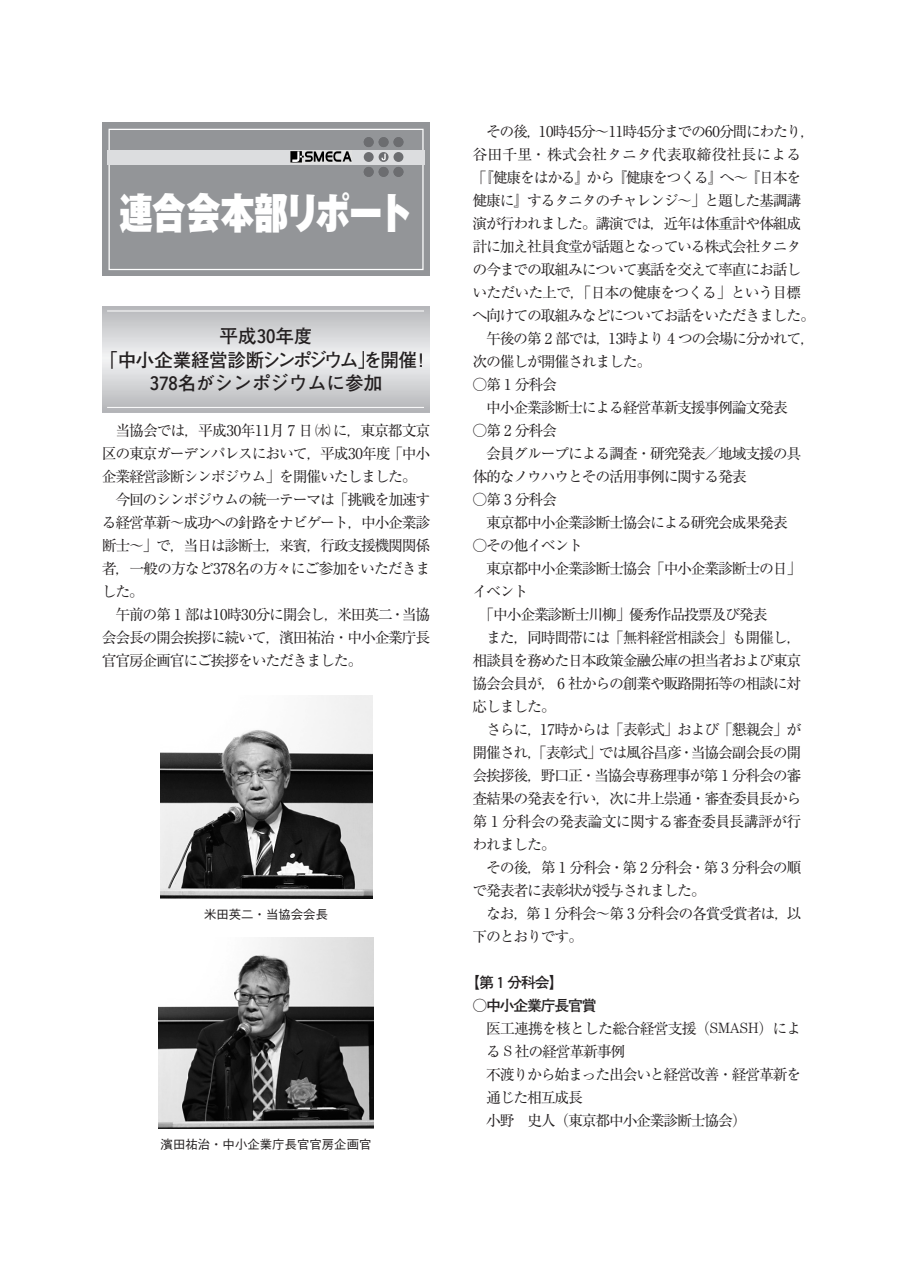
<style>
.page{position:relative;width:903px;height:1275px;background:#fff}
.page>*{position:absolute;margin:0;border:0;box-sizing:border-box;transform-origin:0 0}
.t1{font:900 42.18px "Gothic MB101 Pro";letter-spacing:-.025em;color:#fff;scale:.8 1}
.t2{font:700 18.55px/23.6px "Futo Go B101 Pro";letter-spacing:-.015em;color:#231f20;text-align:center}
.t3{font:14.88px/22.9px "Ryumin Pro";letter-spacing:-.085em;color:#231f20}
.t4{font:14.88px "Ryumin Pro";letter-spacing:-.045em;color:#231f20}
.t5{font:700 14.88px "Futo Go B101 Pro";letter-spacing:-.085em;color:#231f20}
.t6{font:500 12.42px "Gothic BBB Pro";color:#231f20}
.s1{font-family:"Hankaku Num Ftg";font-weight:400}
.s2{font-family:"Century Std";font-weight:300}
</style>
<div class="page">
<div style="left:102px;top:123px;width:328px;height:153px;background:#939598"></div>
<div style="left:109px;top:129px;width:315px;height:141px;border:1px solid #fff"></div>
<svg style="left:107px;top:150px;width:318px;height:14px;background:#cacbcd"></svg>
<div style="left:364px;top:152px;width:10px;height:10px;background:#6c6d70;border-radius:50%"></div>
<div style="left:364px;top:167px;width:10px;height:10px;background:#6c6d70;border-radius:50%"></div>
<div style="left:364px;top:137px;width:10px;height:10px;background:#6c6d70;border-radius:50%"></div>
<svg style="left:379px;top:152px;width:9px;height:10px"></svg>
<div style="left:379px;top:167px;width:9px;height:10px;background:#6c6d70;border-radius:50%"></div>
<div style="left:379px;top:137px;width:9px;height:10px;background:#6c6d70;border-radius:50%"></div>
<div style="left:393px;top:152px;width:10px;height:10px;background:#6c6d70;border-radius:50%"></div>
<div style="left:393px;top:167px;width:10px;height:10px;background:#6c6d70;border-radius:50%"></div>
<div style="left:393px;top:137px;width:10px;height:10px;background:#6c6d70;border-radius:50%"></div>
<svg style="left:381px;top:154px;width:5px;height:6px"></svg>
<img style="left:160px;top:696px;width:212px;height:202px">
<img style="left:159px;top:937px;width:214px;height:191px">
<h1 class="t1" style="left:119px;top:178px;width:368px">連合会本部リポート</h1>
<p class="t2" style="left:99px;top:322px;width:333px">平成<span class="s1">30</span>年度<br>「中小企業経営診断シンポジウム」を開催 ！<br><span class="s1">378</span>名がシンポジウムに参加</p>
<p class="t3" style="left:102px;top:418px;width:330px">　当協会では，平成30年11月 7 日㈬に，東京都文京区の東京ガーデンパレスにおいて，平成30年度「中小企業経営診断シンポジウム」を開催いたしました。　今回のシンポジウムの統一テーマは「挑戦を加速する経営革新～成功への針路をナビゲート，中小企業診断士～」で，当日は診断士，来賓，行政支援機関関係者，一般の方など378名の方々にご参加をいただきました。<br>　午前の第 1 部は10時30分に開会し，米田英二・当協会会長の開会挨拶に続いて，濱田祐治・中小企業庁長官官房企画官にご挨拶をいただきました。</p>
<p class="t6" style="left:204px;top:905px;width:126px">米田英二・当協会会長</p>
<p class="t6" style="left:161px;top:1134px;width:212px">濱田祐治・中小企業庁長官官房企画官</p>
<p class="t3" style="left:472px;top:118px;width:345px">　その後，10時45分～11時45分までの60分間にわたり，谷田千里・株式会社タニタ代表取締役社長による「『健康をはかる』から『健康をつくる』へ～『日本を健康に』するタニタのチャレンジ～」と題した基調講演が行われました。講演では，近年は体重計や体組成計に加え社員食堂が話題となっている株式会社タニタの今までの取組みについて裏話を交えて率直にお話しいただいた上で，「日本の健康をつくる」という目標へ向けての取組みなどについてお話をいただきました。　午後の第 2 部では，13時より 4 つの会場に分かれて，次の催しが開催されました。</p>
<p class="t3" style="left:486px;top:372px;width:303px;text-indent:-14px">○第 1 分科会<br>中小企業診断士による経営革新支援事例論文発表</p>
<p class="t3" style="left:473px;top:418px;width:86px">○第 2 分科会</p>
<p class="t3" style="left:486px;top:441px;width:317px">会員グループによる調査・研究発表／地域支援の具</p>
<p class="t3" style="left:473px;top:464px;width:276px">体的なノウハウとその活用事例に関する発表</p>
<p class="t3" style="left:486px;top:487px;width:303px;text-indent:-14px">○第 3 分科会<br>東京都中小企業診断士協会による研究会成果発表</p>
<p class="t3" style="left:473px;top:533px;width:112px">○その他イベント</p>
<p class="t3" style="left:486px;top:556px;width:317px">東京都中小企業診断士協会「中小企業診断士の日」</p>
<p class="t3" style="left:473px;top:579px;width:57px">イベント</p>
<p class="t3" style="left:473px;top:602px;width:296px">　「中小企業診断士川柳」優秀作品投票及び発表</p>
<p class="t3" style="left:486px;top:625px;width:317px">また，同時間帯には「無料経営相談会」も開催し，</p>
<p class="t3" style="left:473px;top:648px;width:330px">相談員を務めた日本政策金融公庫の担当者および東京</p>
<p class="t3" style="left:473px;top:671px;width:330px">協会会員が， 6 社からの創業や販路開拓等の相談に対</p>
<p class="t3" style="left:473px;top:694px;width:85px">応しました。</p>
<p class="t3" style="left:486px;top:717px;width:317px">さらに，17時からは「表彰式」および「懇親会」が</p>
<p class="t3" style="left:473px;top:740px;width:330px">開催され，「表彰式」では風谷昌彦・当協会副会長の開</p>
<p class="t3" style="left:473px;top:763px;width:330px">会挨拶後，野口正・当協会専務理事が第 1 分科会の審</p>
<p class="t3" style="left:473px;top:786px;width:330px">査結果の発表を行い，次に井上崇通・審査委員長から</p>
<p class="t4" style="left:473px;top:809px;width:330px">第 1 分科会の発表論文に関する審査委員長講評が行</p>
<p class="t3" style="left:473px;top:832px;width:85px">われました。</p>
<p class="t3" style="left:486px;top:855px;width:317px">その後，第 1 分科会・第 2 分科会・第 3 分科会の順</p>
<p class="t3" style="left:473px;top:878px;width:235px">で発表者に表彰状が授与されました。</p>
<p class="t3" style="left:486px;top:901px;width:317px">なお，第 1 分科会～第 3 分科会の各賞受賞者は，以</p>
<p class="t3" style="left:473px;top:924px;width:112px">下のとおりです。</p>
<p class="t5" style="left:465px;top:970px;width:100px">【第 <span class="s1">1</span> 分科会】</p>
<p class="t5" style="left:473px;top:993px;width:126px">○中小企業庁長官賞</p>
<p class="t3" style="left:486px;top:1016px;width:317px">医工連携を核とした総合経営支援（<span class="s2">SMASH</span>）による <span class="s2">S</span> 社の経営革新事例<br>不渡りから始まった出会いと経営改善・経営革新を通じた相互成長<br>小野　史人（東京都中小企業診断士協会）</p>
</div>
